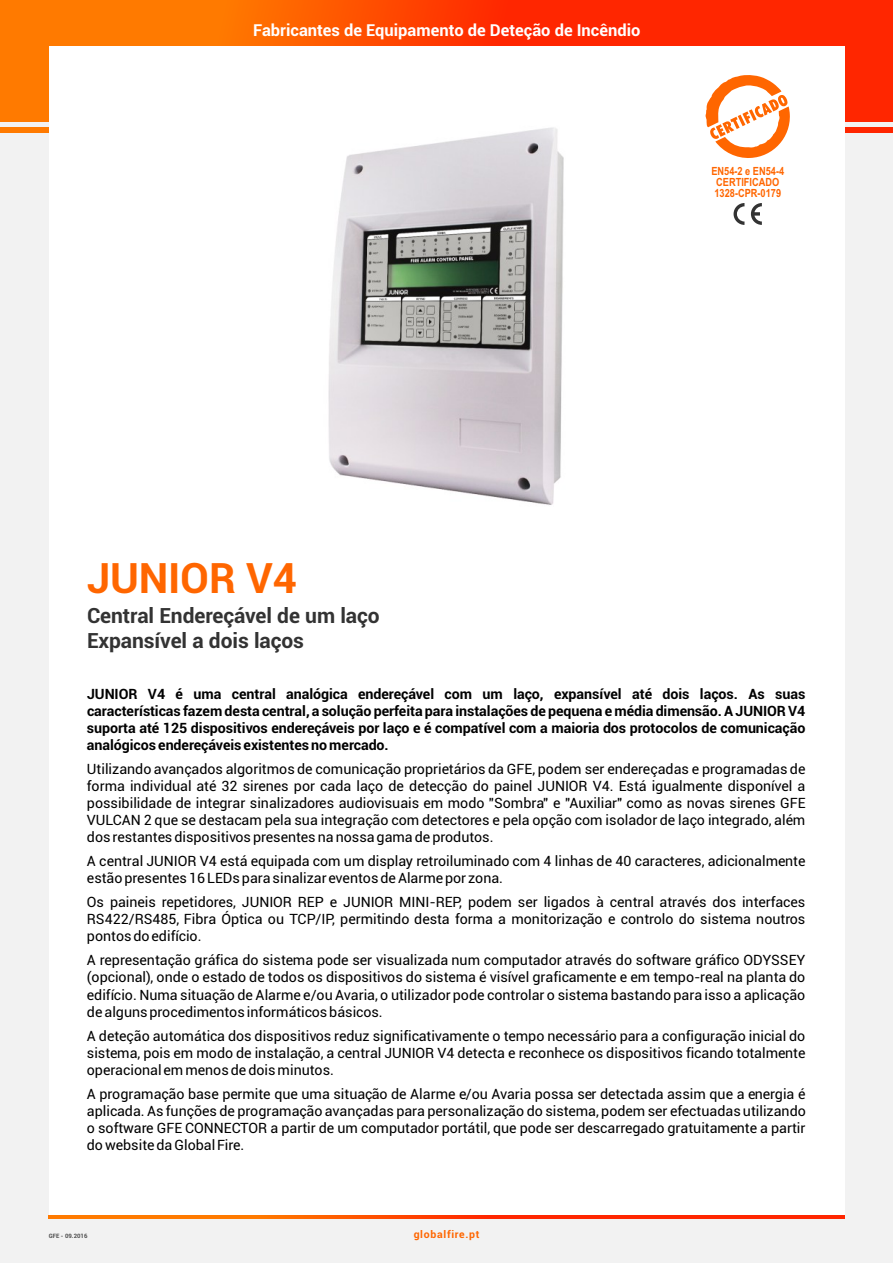
<style>
.page{position:relative;width:893px;height:1263px;background:#f2f2f2}
.page>*{position:absolute;margin:0;border:0;box-sizing:border-box;transform-origin:0 0}
.t1{font:700 42px "Roboto";letter-spacing:-.005em;color:#f60}
.t2{font:700 21px/25.2px "Roboto";letter-spacing:-.005em;color:#333}
.t3{font:700 16.5px "Roboto";color:#fff}
.t4{font:14.25px/17.1px "Roboto";color:#000;text-align:justify}
.t5{font:700 14.25px/17.1px "Roboto";letter-spacing:-.005em;color:#000;text-align:justify}
.t6{font:700 11.25px/11.2px "Arial Narrow";color:#f60}
.t7{font:700 10.5px "Roboto";letter-spacing:.07em;color:#f60}
.t8{font:700 6px "Roboto";color:#4d4d4d}
</style>
<div class="page">
<svg style="left:0;top:0;width:893px;height:121px;background:#ff4c04"></svg>
<svg style="left:0;top:127px;width:893px;height:5px"></svg>
<div style="left:49px;top:47px;width:795px;height:1169px;background:#fff"></div>
<svg style="left:49px;top:1215px;width:795px;height:3px;background:#ff4800"></svg>
<img style="left:328px;top:127px;width:236px;height:378px">
<svg style="left:705px;top:75px;width:85px;height:83px"></svg>
<svg style="left:733px;top:203px;width:29px;height:22px"></svg>
<p class="t3" style="left:253px;top:24px;width:389px">Fabricantes de Equipamento de Deteção de Incêndio</p>
<p class="t6" style="left:711px;top:166px;width:74px">EN54-2 e EN54-4<br>CERTIFICADO<br>1328-CPR-0179</p>
<h1 class="t1" style="left:87px;top:561px;width:211px">JUNIOR V4</h1>
<h2 class="t2" style="left:87px;top:605px;width:294px">Central Endereçável de um laço<br>Expansível a dois laços</h2>
<p class="t5" style="left:87px;top:686px;width:720px">JUNIOR V4 é uma central analógica endereçável com um laço, expansível até dois laços. As suas características fazem desta central, a solução perfeita para instalações de pequena e média dimensão.A JUNIOR V4 suporta até 125 dispositivos endereçáveis por laço e é compatível com a maioria dos protocolos de comunicação analógicos endereçáveis existentes no mercado.</p>
<p class="t4" style="left:87px;top:762px;width:720px">Utilizando avançados algoritmos de comunicação proprietários da GFE, podem ser endereçadas e programadas de forma individual até 32 sirenes por cada laço de detecção do painel JUNIOR V4. Está igualmente disponível a possibilidade de integrar sinalizadores audiovisuais em modo "Sombra" e "Auxiliar" como as novas sirenes GFE VULCAN 2 que se destacam pela sua integração com detectores e pela opção com isolador de laço integrado, além dos restantes dispositivos presentes na nossa gama de produtos.</p>
<p class="t4" style="left:87px;top:854px;width:720px">A central JUNIOR V4 está equipada com um display retroiluminado com 4 linhas de 40 caracteres, adicionalmente estão presentes 16 LEDs para sinalizar eventos de Alarme por zona.</p>
<p class="t4" style="left:87px;top:895px;width:720px">Os paineis repetidores, JUNIOR REP e JUNIOR MINI-REP, podem ser ligados à central através dos interfaces RS422/RS485, Fibra Óptica ou TCP/IP, permitindo desta forma a monitorização e controlo do sistema noutros pontos do edifício.</p>
<p class="t4" style="left:87px;top:953px;width:720px">A representação gráfica do sistema pode ser visualizada num computador através do software gráfico ODYSSEY (opcional), onde o estado de todos os dispositivos do sistema é visível graficamente e em tempo-real na planta do edifício. Numa situação de Alarme e/ou Avaria, o utilizador pode controlar o sistema bastando para isso a aplicação de alguns procedimentos informáticos básicos.</p>
<p class="t4" style="left:87px;top:1028px;width:720px">A deteção automática dos dispositivos reduz significativamente o tempo necessário para a configuração inicial do sistema, pois em modo de instalação, a central JUNIOR V4 detecta e reconhece os dispositivos ficando totalmente operacional em menos de dois minutos.</p>
<p class="t4" style="left:87px;top:1087px;width:720px">A programação base permite que uma situação de Alarme e/ou Avaria possa ser detectada assim que a energia é aplicada. As funções de programação avançadas para personalização do sistema, podem ser efectuadas utilizando o software GFE CONNECTOR a partir de um computador portátil, que pode ser descarregado gratuitamente a partir do website da Global Fire.</p>
<p class="t8" style="left:49px;top:1233px;width:40px">GFE - 09.2016</p>
<p class="t7" style="left:414px;top:1230px;width:67px">globalfire.pt</p>
</div>
